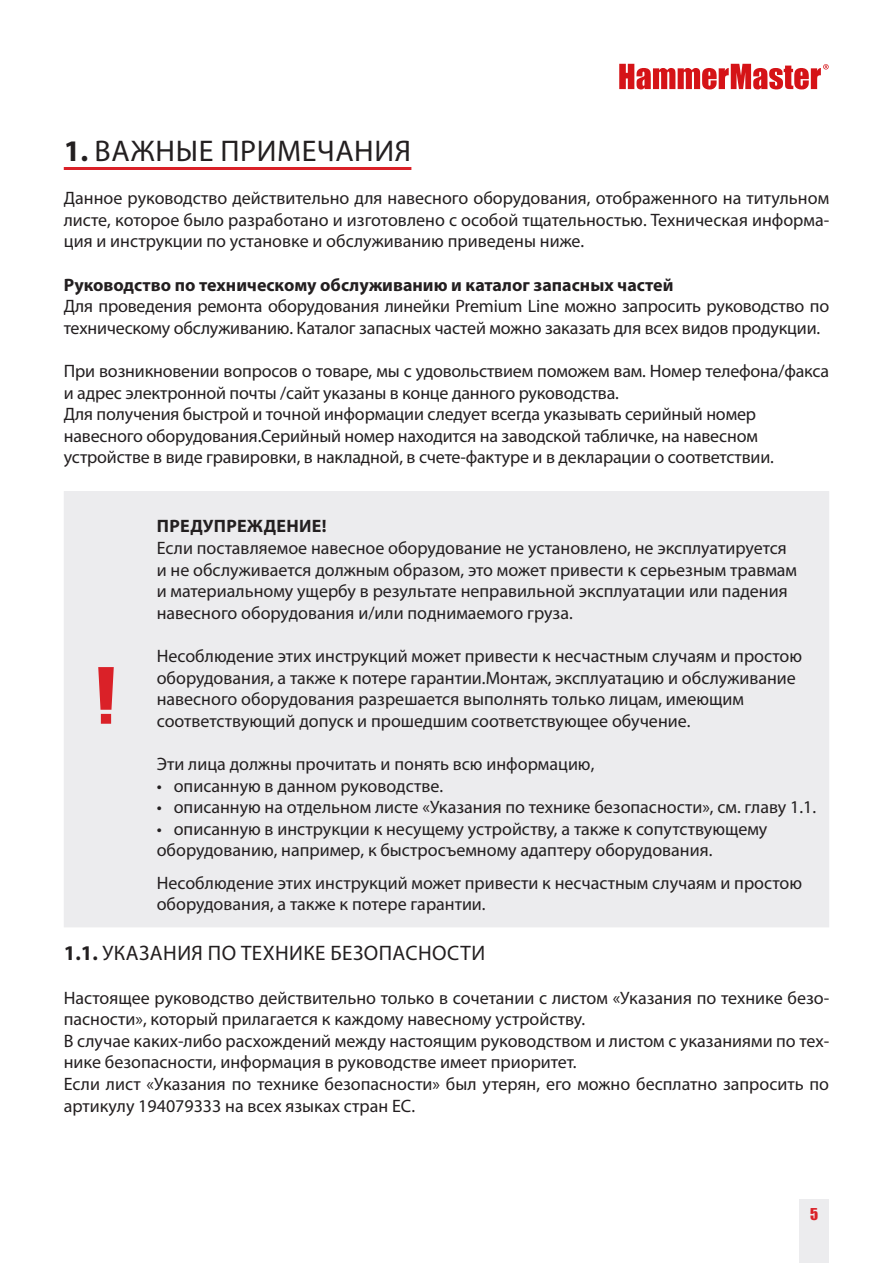
<style>
.page{position:relative;width:893px;height:1263px;background:#fff}
.page>*{position:absolute;margin:0;border:0;box-sizing:border-box;transform-origin:0 0}
.Head{font:30px "Myriad Pro";letter-spacing:.02em;color:#231f20}
.Subtitle{font:21px "Myriad Pro";letter-spacing:.02em;color:#231f20}
.Text{font:18px/21.6px "Myriad Pro";letter-spacing:-.01em;color:#231f20}
.Text_Warming{font:18px/21.6px "Myriad Pro";color:#231f20}
.Subtitle_2{font:700 18px "Myriad Pro";color:#231f20}
.Text_Warming_Bold{font:700 18px "Myriad Pro";letter-spacing:.02em;color:#231f20}
.t1{font:15px "Impact";color:#da2128}
.s1{font-weight:700}
</style>
<div class="page">
<div style="left:799px;top:1199px;width:30px;height:64px;background:#ececee"></div>
<svg style="left:619px;top:64px;width:210px;height:25px"></svg>
<hr style="left:64px;top:167px;width:347px;height:3px;background:#da2128">
<div style="left:64px;top:491px;width:765px;height:436px;background:#ececee"></div>
<svg style="left:98px;top:667px;width:16px;height:57px"></svg>
<p class="Head" style="left:64px;top:135px;width:349px"><span class="s1">1.</span> ВАЖНЫЕ ПРИМЕЧАНИЯ</p>
<p class="Text" style="left:64px;top:188px;width:767px;text-align:justify">Данное руководство действительно для навесного оборудования, отображенного на титульном листе, которое было разработано и изготовлено с особой тщательностью. Техническая информа&shy;ция и инструкции по установке и обслуживанию приведены ниже.</p>
<p class="Subtitle_2" style="left:64px;top:274px;width:611px">Руководство по техническому обслуживанию и каталог запасных частей</p>
<p class="Text" style="left:64px;top:296px;width:767px">Для проведения ремонта оборудования линейки Premium Line можно запросить руководство по техническому обслуживанию. Каталог запасных частей можно заказать для всех видов продукции.</p>
<p class="Text" style="left:64px;top:361px;width:767px">При возникновении вопросов о товаре, мы с удовольствием поможем вам. Номер телефона/факса и адрес электронной почты /сайт указаны в конце данного руководства.</p>
<p class="Text" style="left:64px;top:404px;width:694px">Для получения быстрой и точной информации следует всегда указывать серийный номер</p>
<p class="Text" style="left:64px;top:425px;width:696px">навесного оборудования.Серийный номер находится на заводской табличке, на навесном</p>
<p class="Text" style="left:64px;top:447px;width:712px">устройстве в виде гравировки, в накладной, в счете-фактуре и в декларации о соответствии.</p>
<p class="Text_Warming_Bold" style="left:157px;top:516px;width:171px">ПРЕДУПРЕЖДЕНИЕ!</p>
<p class="Text_Warming" style="left:157px;top:537px;width:642px">Если поставляемое навесное оборудование не установлено, не эксплуатируется и не обслуживается должным образом, это может привести к серьезным травмам и материальному ущербу в результате неправильной эксплуатации или падения навесного оборудования и/или поднимаемого груза.</p>
<p class="Text_Warming" style="left:157px;top:645px;width:647px">Несоблюдение этих инструкций может привести к несчастным случаям и простою оборудования, а также к потере гарантии.Монтаж, эксплуатацию и обслуживание навесного оборудования разрешается выполнять только лицам, имеющим соответствующий допуск и прошедшим соответствующее обучение.</p>
<p class="Text_Warming" style="left:157px;top:753px;width:439px">Эти лица должны прочитать и понять всю информацию,</p>
<p class="Text_Warming" style="left:157px;top:775px;width:288px">• описанную в данном руководстве.</p>
<p class="Text_Warming" style="left:157px;top:797px;width:661px">• описанную на отдельном листе «Указания по технике безопасности», см. главу 1.1.</p>
<p class="Text_Warming" style="left:157px;top:818px;width:612px">• описанную в инструкции к несущему устройству, а также к сопутствующему оборудованию, например, к быстросъемному адаптеру оборудования.</p>
<p class="Text_Warming" style="left:157px;top:872px;width:647px">Несоблюдение этих инструкций может привести к несчастным случаям и простою оборудования, а также к потере гарантии.</p>
<p class="Subtitle" style="left:64px;top:942px;width:423px"><span class="s1">1.1.</span> УКАЗАНИЯ ПО ТЕХНИКЕ БЕЗОПАСНОСТИ</p>
<p class="Text" style="left:64px;top:987px;width:767px">Настоящее руководство действительно только в сочетании с листом «Указания по технике безо&shy;пасности», который прилагается к каждому навесному устройству.</p>
<p class="Text" style="left:64px;top:1030px;width:767px">В случае каких-либо расхождений между настоящим руководством и листом с указаниями по тех&shy;нике безопасности, информация в руководстве имеет приоритет.</p>
<p class="Text" style="left:64px;top:1073px;width:767px">Если лист «Указания по технике безопасности» был утерян, его можно бесплатно запросить по артикулу 194079333 на всех языках стран ЕС.</p>
<p class="t1" style="left:810px;top:1202px;width:10px">5</p>
</div>
